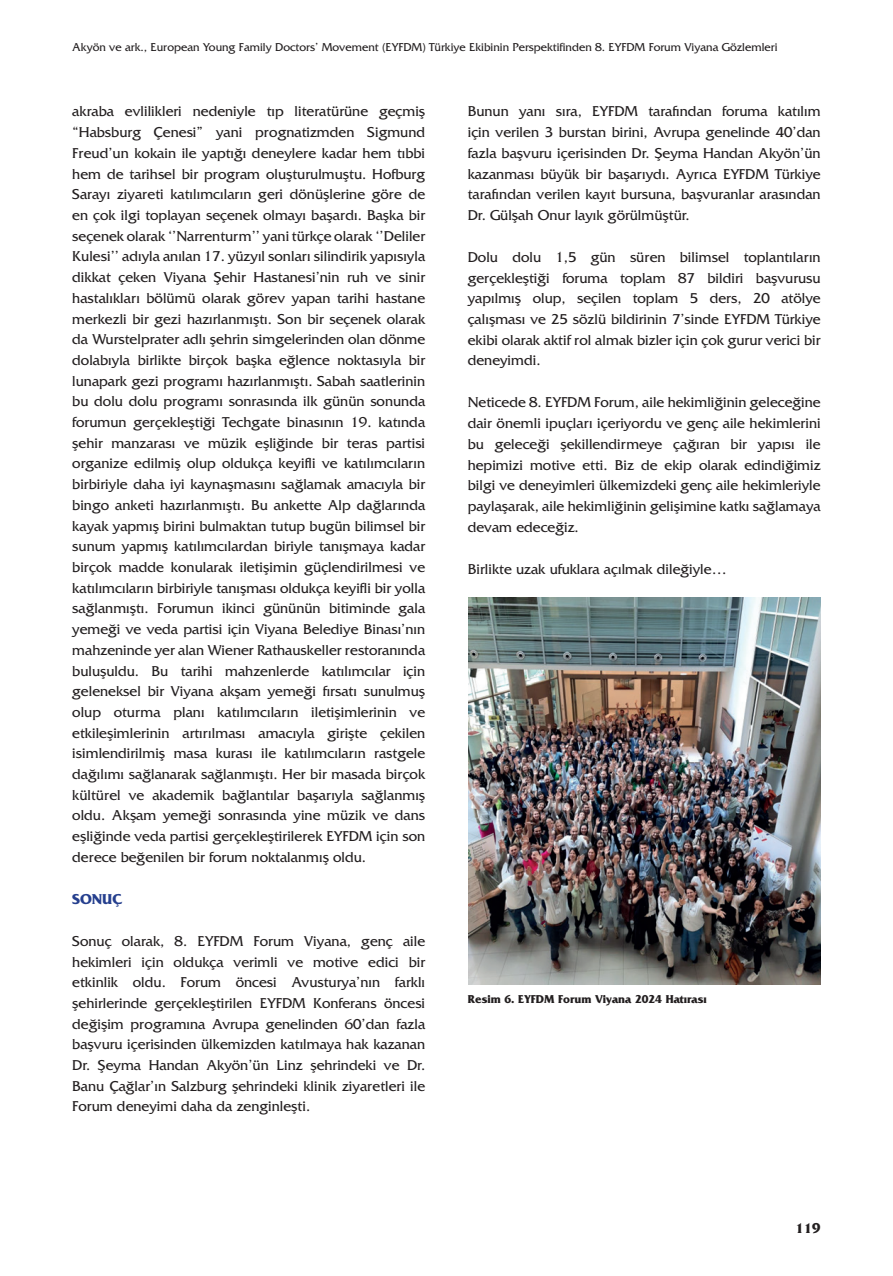
<style>
.page{position:relative;width:893px;height:1276px;background:#fff}
.page>*{position:absolute;margin:0;border:0;box-sizing:border-box;transform-origin:0 0}
.Paragraf{font:15px/20.7px "Friz Quadrata Std";color:#231f20;text-align:justify}
.Başlık_1{font:700 15px "Friz Quadrata Std";color:#253f8e}
.t1{font:700 15px "Friz Quadrata Std";color:#231f20}
.t2{font:12px "Friz Quadrata Std";color:#231f20}
.Şekil_Başlık{font:700 12px "Friz Quadrata Std";color:#231f20}
</style>
<div class="page">
<img style="left:468px;top:597px;width:353px;height:387px">
<p class="t2" style="left:72px;top:40px;width:707px">Akyön ve ark., European Young Family Doctors’ Movement (EYFDM) Türkiye Ekibinin Perspektifinden 8. EYFDM Forum Viyana Gözlemleri</p>
<p class="Paragraf" style="left:72px;top:101px;width:354px">akraba evlilikleri nedeniyle tıp literatürüne geçmiş “Habsburg Çenesi” yani prognatizmden Sigmund Freud’un kokain ile yaptığı deneylere kadar hem tıbbi hem de tarihsel bir program oluşturulmuştu. Hofburg Sarayı ziyareti katılımcıların geri dönüşlerine göre de en çok ilgi toplayan seçenek olmayı başardı. Başka bir seçenek olarak ‘’Narrenturm’’ yani türkçe olarak ‘’Deliler Kulesi’’ adıyla anılan 17. yüzyıl sonları silindirik yapısıyla dikkat çeken Viyana Şehir Hastanesi’nin ruh ve sinir hastalıkları bölümü olarak görev yapan tarihi hastane merkezli bir gezi hazırlanmıştı. Son bir seçenek olarak da Wurstelprater adlı şehrin simgelerinden olan dönme dolabıyla birlikte birçok başka eğlence noktasıyla bir lunapark gezi programı hazırlanmıştı. Sabah saatlerinin bu dolu dolu programı sonrasında ilk günün sonunda forumun gerçekleştiği Techgate binasının 19. katında şehir manzarası ve müzik eşliğinde bir teras partisi organize edilmiş olup oldukça keyifli ve katılımcıların birbiriyle daha iyi kaynaşmasını sağlamak amacıyla bir bingo anketi hazırlanmıştı. Bu ankette Alp dağlarında kayak yapmış birini bulmaktan tutup bugün bilimsel bir sunum yapmış katılımcılardan biriyle tanışmaya kadar birçok madde konularak iletişimin güçlendirilmesi ve katılımcıların birbiriyle tanışması oldukça keyifli bir yolla sağlanmıştı. Forumun ikinci gününün bitiminde gala yemeği ve veda partisi için Viyana Belediye Binası’nın mahzeninde yer alan Wiener Rathauskeller restoranında buluşuldu. Bu tarihi mahzenlerde katılımcılar için geleneksel bir Viyana akşam yemeği fırsatı sunulmuş olup oturma planı katılımcıların iletişimlerinin ve etkileşimlerinin artırılması amacıyla girişte çekilen isimlendirilmiş masa kurası ile katılımcıların rastgele dağılımı sağlanarak sağlanmıştı. Her bir masada birçok kültürel ve akademik bağlantılar başarıyla sağlanmış oldu. Akşam yemeği sonrasında yine müzik ve dans eşliğinde veda partisi gerçekleştirilerek EYFDM için son derece beğenilen bir forum noktalanmış oldu.</p>
<p class="Başlık_1" style="left:72px;top:890px;width:52px">SONUÇ</p>
<p class="Paragraf" style="left:72px;top:930px;width:354px">Sonuç olarak, 8. EYFDM Forum Viyana, genç aile hekimleri için oldukça verimli ve motive edici bir etkinlik oldu. Forum öncesi Avusturya’nın farklı şehirlerinde gerçekleştirilen EYFDM Konferans öncesi değişim programına Avrupa genelinden 60’dan fazla başvuru içerisinden ülkemizden katılmaya hak kazanan Dr. Şeyma Handan Akyön’ün Linz şehrindeki ve Dr.<br>Banu Çağlar’ın Salzburg şehrindeki klinik ziyaretleri ile Forum deneyimi daha da zenginleşti.</p>
<p class="Paragraf" style="left:468px;top:101px;width:354px">Bunun yanı sıra, EYFDM tarafından foruma katılım için verilen 3 burstan birini, Avrupa genelinde 40’dan fazla başvuru içerisinden Dr. Şeyma Handan Akyön’ün kazanması büyük bir başarıydı. Ayrıca EYFDM Türkiye tarafından verilen kayıt bursuna, başvuranlar arasından Dr. Gülşah Onur layık görülmüştür.</p>
<p class="Paragraf" style="left:468px;top:247px;width:354px">Dolu dolu 1,5 gün süren bilimsel toplantıların gerçekleştiği foruma toplam 87 bildiri başvurusu yapılmış olup, seçilen toplam 5 ders, 20 atölye çalışması ve 25 sözlü bildirinin 7’sinde EYFDM Türkiye ekibi olarak aktif rol almak bizler için çok gurur verici bir deneyimdi.</p>
<p class="Paragraf" style="left:468px;top:392px;width:354px">Neticede 8. EYFDM Forum, aile hekimliğinin geleceğine dair önemli ipuçları içeriyordu ve genç aile hekimlerini bu geleceği şekillendirmeye çağıran bir yapısı ile hepimizi motive etti. Biz de ekip olarak edindiğimiz bilgi ve deneyimleri ülkemizdeki genç aile hekimleriyle paylaşarak, aile hekimliğinin gelişimine katkı sağlamaya devam edeceğiz.</p>
<p class="Paragraf" style="left:468px;top:558px;width:260px">Birlikte uzak ufuklara açılmak dileğiyle…</p>
<p class="Şekil_Başlık" style="left:468px;top:992px;width:241px">Resim 6. EYFDM Forum Viyana 2024 Hatırası</p>
<p class="t1" style="left:795px;top:1220px;width:27px">119</p>
</div>
